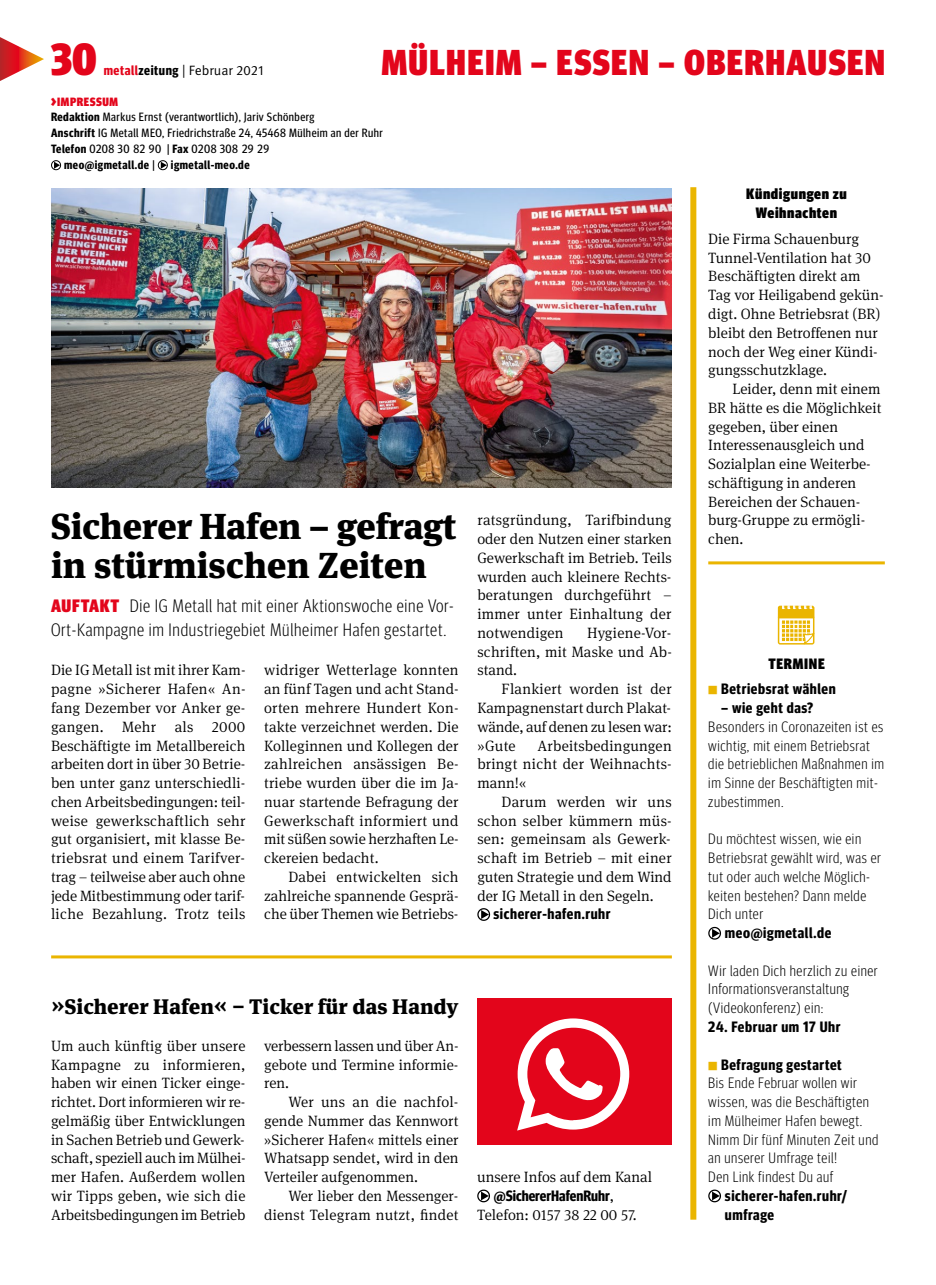
<style>
.page{position:relative;width:936px;height:1285px;background:#fff}
.page>*{position:absolute;margin:0;border:0;box-sizing:border-box;transform-origin:0 0}
.t1{font:900 condensed 45px "Meta Head IGM";color:#e3051b}
.t2{font:900 36px/39px "Meta Serif IGM";letter-spacing:-.01em;color:#000}
.t3{font:900 condensed 36px "Meta Head IGM";letter-spacing:.04em;color:#e3051b}
.t4{font:900 21px "Meta Serif IGM";color:#000}
.t5{font:300 condensed 18px/24px "Meta Head IGM";letter-spacing:.04em;color:#000}
.t6{font:300 15px/18.8px "Meta Serif IGM";color:#000;text-align:justify}
.t7{font:300 condensed 15px/18.8px "Meta Head IGM";letter-spacing:.04em;color:#000}
.t8{font:700 15px/18.8px "Meta Headline Cond OT";letter-spacing:.04em;color:#000}
.t9{font:900 condensed 15px/18.8px "Meta Head IGM";letter-spacing:.04em;color:#000;text-align:center}
.t10{font:700 15px "Meta Headline Cond OT";color:#000}
.t11{font:13.5px "Meta IGM";color:#000}
.t12{font:12px "Meta Headline Cond OT";letter-spacing:.04em;color:#000}
.t13{font:700 12px "Meta Headline Cond OT";letter-spacing:.04em;color:#000}
.t14{font:900 condensed 12px "Meta Head IGM";letter-spacing:.05em;color:#e3051b}
.s1{font-family:"Meta Headline Cond OT";font-weight:700;color:#e3051b}
.s2{font-family:"Meta Headline Cond OT";font-weight:700}
.s3{font-size:15px}
.s4{font-weight:700}
.s5{font-weight:400}
.s6{font-weight:900;color:#e3051b}
.s7{font-family:"Meta Serif IGM";font-weight:300}
.s8{font-family:"Meta IGM";font-size:11.25px;color:#eab500}
</style>
<div class="page">
<svg style="left:0;top:37px;width:44px;height:44px"></svg>
<svg style="left:51px;top:160px;width:10px;height:10px"></svg>
<svg style="left:158px;top:160px;width:10px;height:10px"></svg>
<svg style="left:477px;top:1189px;width:13px;height:12px"></svg>
<img style="left:51px;top:189px;width:620px;height:299px">
<div style="left:690px;top:187px;width:6px;height:1032px;background:#eab500"></div>
<hr style="left:708px;top:561px;width:176px;height:3px;background:#eab500">
<svg style="left:777px;top:605px;width:37px;height:39px"></svg>
<svg style="left:708px;top:926px;width:13px;height:13px"></svg>
<svg style="left:708px;top:1189px;width:13px;height:12px"></svg>
<svg style="left:477px;top:908px;width:13px;height:12px"></svg>
<hr style="left:51px;top:955px;width:620px;height:3px;background:#eab500">
<div style="left:477px;top:997px;width:194px;height:147px;background:#e3051b"></div>
<h1 class="t1" style="left:51px;top:23px;width:47px">30</h1>
<p class="t11" style="left:104px;top:60px;width:161px"><span class="s1">metall</span><span class="s2">zeitung</span> | Februar 2021</p>
<h2 class="t3" style="left:381px;top:34px;width:504px">MÜLHEIM – ESSEN – OBERHAUSEN</h2>
<p class="t14" style="left:51px;top:92px;width:68px"><span class="s3">&gt;</span>IMPRESSUM</p>
<p class="t12" style="left:51px;top:110px;width:265px"><span class="s4">Redaktion</span> Markus Ernst (verantwortlich), Jariv Schönberg</p>
<p class="t12" style="left:51px;top:126px;width:333px"><span class="s4">Anschrift</span> IG Metall MEO, Friedrichstraße 24, 45468 Mülheim an der Ruhr</p>
<p class="t12" style="left:51px;top:141px;width:219px"><span class="s4">Telefon</span> 0208 30 82 90 | <span class="s4">Fax</span> 0208 308 29 29</p>
<p class="t13" style="left:64px;top:157px;width:92px">meo@igmetall.de <span class="s5">|</span></p>
<p class="t13" style="left:171px;top:157px;width:80px">igmetall-meo.de</p>
<h2 class="t2" style="left:51px;top:503px;width:406px">Sicherer Hafen – gefragt in stürmischen Zeiten</h2>
<p class="t5" style="left:51px;top:592px;width:404px"><span class="s6">AUFTAKT</span> Die IG Metall hat mit einer Aktionswoche eine Vor-<br>Ort-Kampagne im Industriegebiet Mülheimer Hafen gestartet.</p>
<p class="t6" style="left:51px;top:660px;width:196px">Die IG Metall ist mit ihrer Kam&shy;pagne »Sicherer Hafen« An&shy;fang Dezember vor Anker ge&shy;gangen. Mehr als 2000<br>Beschäftigte im Metallbereich arbeiten dort in über 30 Betrie&shy;ben unter ganz unterschiedli&shy;chen Arbeitsbedingungen: teil&shy;weise gewerkschaftlich sehr gut organisiert, mit klasse Be&shy;triebsrat und einem Tarifver&shy;trag – teilweise aber auch ohne jede Mitbestimmung oder tarif&shy;liche Bezahlung. Trotz teils</p>
<p class="t6" style="left:264px;top:660px;width:196px">widriger Wetterlage konnten an fünf Tagen und acht Stand&shy;orten mehrere Hundert Kon&shy;takte verzeichnet werden. Die Kolleginnen und Kollegen der zahlreichen ansässigen Be&shy;triebe wurden über die im Ja&shy;nuar startende Befragung der Gewerkschaft informiert und mit süßen sowie herzhaften Le&shy;ckereien bedacht.</p>
<p class="t6" style="left:264px;top:866px;width:196px;text-indent:24px">Dabei entwickelten sich zahlreiche spannende Gesprä&shy;che über Themen wie Betriebs-</p>
<p class="t6" style="left:477px;top:510px;width:196px">ratsgründung, Tarifbindung oder den Nutzen einer starken Gewerkschaft im Betrieb. Teils wurden auch kleinere Rechts&shy;beratungen durchgeführt – immer unter Einhaltung der notwendigen</p>
<p class="t6" style="left:477px;top:622px;width:196px;text-indent:110px">Hygiene-Vor&shy;schriften, mit Maske und Ab&shy;stand.</p>
<p class="t6" style="left:477px;top:678px;width:196px;text-indent:24px">Flankiert worden ist der Kampagnenstart durch Plakat&shy;wände, auf denen zu lesen war: »Gute</p>
<p class="t6" style="left:477px;top:735px;width:196px;text-indent:60px">Arbeitsbedingungen bringt nicht der Weihnachts&shy;mann!«</p>
<p class="t6" style="left:477px;top:791px;width:196px;text-indent:24px">Darum werden wir uns schon selber kümmern müs&shy;sen: gemeinsam als Gewerk&shy;schaft im Betrieb – mit einer guten Strategie und dem Wind der IG Metall in den Segeln.</p>
<p class="t8" style="left:493px;top:904px;width:119px">sicherer-hafen.ruhr</p>
<h3 class="t4" style="left:51px;top:988px;width:409px">»Sicherer Hafen« – Ticker für das Handy</h3>
<p class="t6" style="left:51px;top:1035px;width:196px">Um auch künftig über unsere Kampagne zu informieren, haben wir einen Ticker einge&shy;richtet. Dort informieren wir re&shy;gelmäßig über Entwicklungen in Sachen Betrieb und Gewerk&shy;schaft, speziell auch im Mülhei&shy;mer Hafen. Außerdem wollen wir Tipps geben, wie sich die Arbeitsbedingungen im Betrieb</p>
<p class="t6" style="left:264px;top:1035px;width:196px">verbessern lassen und über An&shy;gebote und Termine informie&shy;ren.</p>
<p class="t6" style="left:264px;top:1091px;width:196px;text-indent:24px">Wer uns an die nachfol&shy;gende Nummer das Kennwort »Sicherer Hafen« mittels einer Whatsapp sendet, wird in den Verteiler aufgenommen.</p>
<p class="t6" style="left:264px;top:1185px;width:196px;text-align:right">Wer lieber den Messenger&shy;dienst Telegram nutzt, findet</p>
<p class="t6" style="left:477px;top:1166px;width:176px">unsere Infos auf dem Kanal</p>
<p class="t10" style="left:494px;top:1186px;width:122px">@SichererHafenRuhr<span class="s7">,</span></p>
<p class="t6" style="left:477px;top:1203px;width:161px">Telefon: 0157 38 22 00 57.</p>
<p class="t9" style="left:746px;top:183px;width:102px">Kündigungen zu<br>Weihnachten</p>
<p class="t6" style="left:708px;top:228px;width:177px;text-align:left">Die Firma Schauenburg<br>Tunnel-Ventilation hat 30<br>Beschäftigten direkt am<br>Tag vor Heiligabend gekün&shy;digt. Ohne Betriebsrat (BR) bleibt den Betroffenen nur noch der Weg einer Kündi&shy;gungsschutzklage.</p>
<p class="t6" style="left:708px;top:378px;width:175px;text-align:left;text-indent:24px">Leider, denn mit einem<br>BR hätte es die Möglichkeit gegeben, über einen<br>Interessenausgleich und<br>Sozialplan eine Weiterbe&shy;schäftigung in anderen<br>Bereichen der Schauen&shy;burg-Gruppe zu ermögli&shy;chen.</p>
<p class="t9" style="left:768px;top:653px;width:58px">TERMINE</p>
<p class="t8" style="left:708px;top:679px;width:129px"><span class="s8">■</span> Betriebsrat wählen</p>
<p class="t8" style="left:721px;top:698px;width:94px">– wie geht das?</p>
<p class="t7" style="left:708px;top:716px;width:177px">Besonders in Coronazeiten ist es wichtig, mit einem Betriebsrat die betrieblichen Maßnahmen im im Sinne der Beschäftigten mit&shy;zubestimmen.</p>
<p class="t7" style="left:708px;top:828px;width:174px">Du möchtest wissen, wie ein<br>Betriebsrat gewählt wird, was er tut oder auch welche Möglich&shy;keiten bestehen? Dann melde<br>Dich unter</p>
<p class="t8" style="left:725px;top:923px;width:108px">meo@igmetall.de</p>
<p class="t7" style="left:708px;top:959px;width:171px">Wir laden Dich herzlich zu einer<br>Informationsveranstaltung (Videokonferenz) ein:</p>
<p class="t8" style="left:708px;top:1016px;width:134px">24. Februar um 17 Uhr</p>
<p class="t8" style="left:708px;top:1054px;width:135px"><span class="s8">■</span> Befragung gestartet</p>
<p class="t7" style="left:708px;top:1072px;width:172px">Bis Ende Februar wollen wir wissen, was die Beschäftigten im Mülheimer Hafen bewegt.<br>Nimm Dir fünf Minuten Zeit und an unserer Umfrage teil!<br>Den Link findest Du auf</p>
<p class="t8" style="left:724px;top:1185px;width:124px">sicherer-hafen.ruhr/ umfrage</p>
</div>
